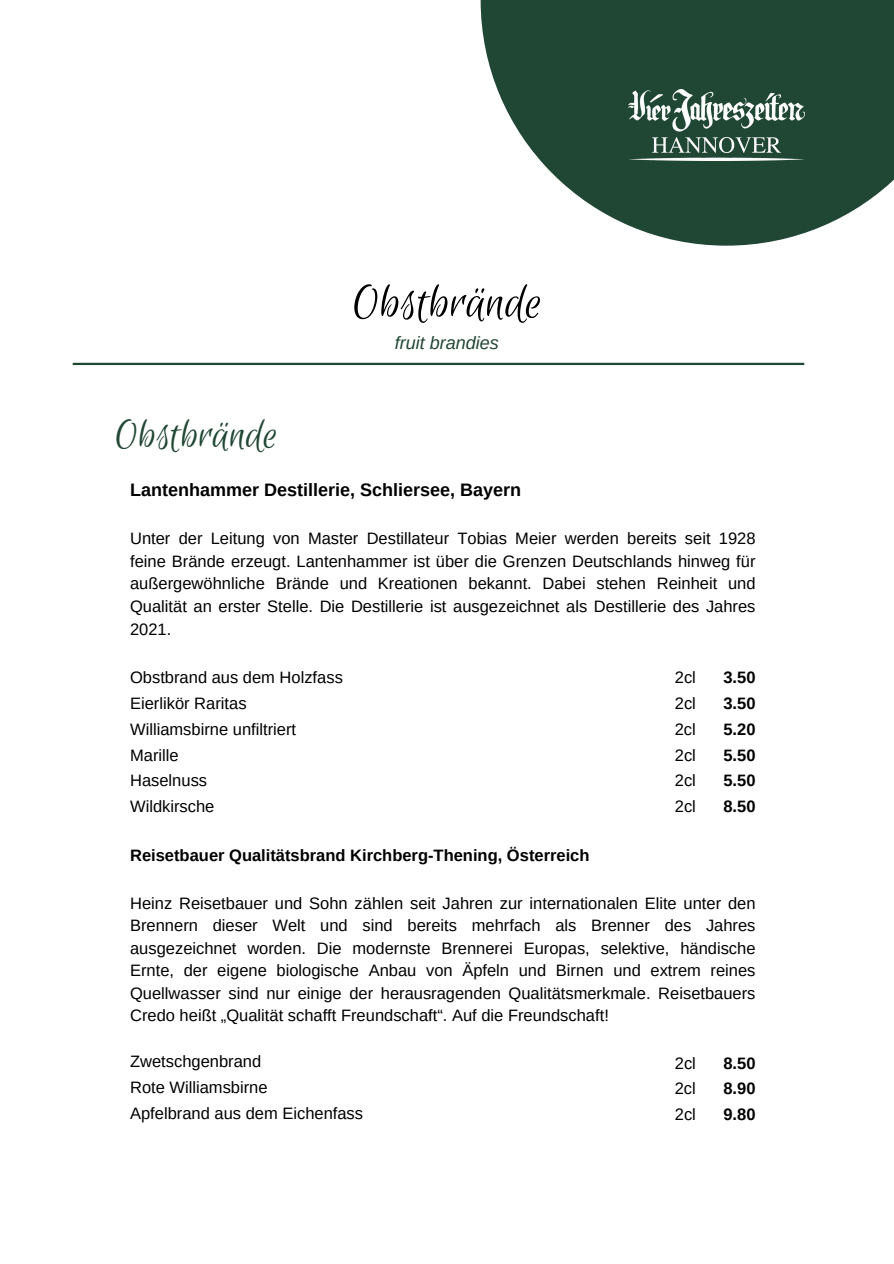
<style>
.page{position:relative;width:894px;height:1264px;background:#fff}
.page>*{position:absolute;margin:0;border:0;box-sizing:border-box;transform-origin:0 0}
.t1{font:52.5px "Euphoria Script";color:#000}
.t2{font:45px "Euphoria Script";color:#204734}
.t3{font:700 18px "Arimo";color:#000}
.t4{font:italic 18px "Arimo";color:#204734}
.t5{font:16.5px/22.5px "Arimo";color:#000;text-align:justify}
.t6{font:700 16.5px "Arimo";color:#000}
</style>
<div class="page">
<hr style="left:73px;top:363px;width:731px;height:2px;background:#204734">
<svg style="left:480px;top:0;width:413px;height:246px;fill:#204734"></svg>
<img style="left:628px;top:89px;width:176px;height:71px">
<p class="t1" style="left:351px;top:274px;width:192px">Obstbrände</p>
<h1 class="t4" style="left:394px;top:332px;width:105px">fruit brandies</h1>
<p class="t2" style="left:114px;top:411px;width:165px">Obstbrände</p>
<h2 class="t3" style="left:130px;top:480px;width:392px">Lantenhammer Destillerie, Schliersee, Bayern</h2>
<h3 class="t5" style="left:130px;top:527px;width:626px">Unter der Leitung von Master Destillateur Tobias Meier werden bereits seit 1928 feine Brände erzeugt. Lantenhammer ist über die Grenzen Deutschlands hinweg für außergewöhnliche Brände und Kreationen bekannt. Dabei stehen Reinheit und Qualität an erster Stelle. Die Destillerie ist ausgezeichnet als Destillerie des Jahres 2021.</h3>
<p class="t5" style="left:130px;top:666px;width:214px">Obstbrand aus dem Holzfass</p>
<p class="t5" style="left:130px;top:691px;width:118px">Eierlikör Raritas</p>
<p class="t5" style="left:130px;top:717px;width:167px">Williamsbirne unfiltriert</p>
<p class="t5" style="left:130px;top:743px;width:50px">Marille</p>
<p class="t5" style="left:130px;top:769px;width:78px">Haselnuss</p>
<p class="t5" style="left:130px;top:795px;width:86px">Wildkirsche</p>
<p class="t5" style="left:674px;top:666px;width:23px">2cl</p>
<p class="t6" style="left:723px;top:668px;width:34px">3.50</p>
<p class="t5" style="left:674px;top:691px;width:23px">2cl</p>
<p class="t6" style="left:723px;top:694px;width:34px">3.50</p>
<p class="t5" style="left:674px;top:717px;width:23px">2cl</p>
<p class="t6" style="left:723px;top:719px;width:34px">5.20</p>
<p class="t5" style="left:674px;top:743px;width:23px">2cl</p>
<p class="t6" style="left:723px;top:745px;width:34px">5.50</p>
<p class="t5" style="left:674px;top:769px;width:23px">2cl</p>
<p class="t6" style="left:723px;top:771px;width:34px">5.50</p>
<p class="t5" style="left:674px;top:795px;width:23px">2cl</p>
<p class="t6" style="left:723px;top:797px;width:34px">8.50</p>
<p class="t6" style="left:130px;top:846px;width:461px">Reisetbauer Qualitätsbrand Kirchberg-Thening, Österreich</p>
<h3 class="t5" style="left:130px;top:891px;width:626px">Heinz Reisetbauer und Sohn zählen seit Jahren zur internationalen Elite unter den Brennern dieser Welt und sind bereits mehrfach als Brenner des Jahres ausgezeichnet worden. Die modernste Brennerei Europas, selektive, händische Ernte, der eigene biologische Anbau von Äpfeln und Birnen und extrem reines Quellwasser sind nur einige der herausragenden Qualitätsmerkmale. Reisetbauers Credo heißt „Qualität schafft Freundschaft“. Auf die Freundschaft!</h3>
<p class="t5" style="left:130px;top:1050px;width:133px">Zwetschgenbrand</p>
<p class="t5" style="left:130px;top:1076px;width:139px">Rote Williamsbirne</p>
<p class="t5" style="left:130px;top:1102px;width:234px">Apfelbrand aus dem Eichenfass</p>
<p class="t5" style="left:674px;top:1051px;width:23px">2cl</p>
<p class="t6" style="left:723px;top:1053px;width:34px">8.50</p>
<p class="t5" style="left:674px;top:1077px;width:23px">2cl</p>
<p class="t6" style="left:723px;top:1079px;width:34px">8.90</p>
<p class="t5" style="left:674px;top:1103px;width:23px">2cl</p>
<p class="t6" style="left:723px;top:1105px;width:34px">9.80</p>
</div>
